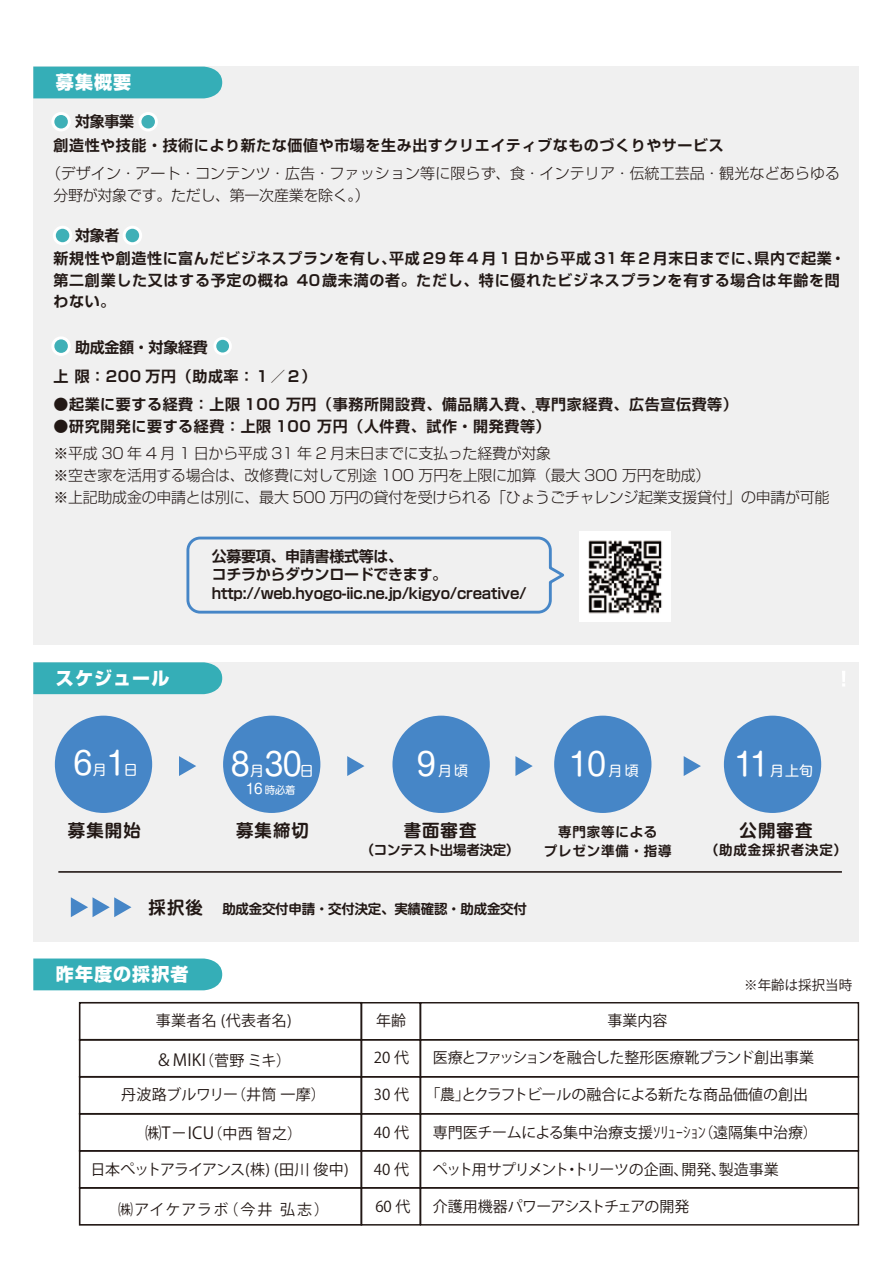
<style>
.page{position:relative;width:893px;height:1263px;background:#fff}
.page>*{position:absolute;margin:0;border:0;box-sizing:border-box;transform-origin:0 0}
.t1{font:31.05px "Shin M Go Pro";color:#fff}
.t2{font:800 18px "Shin Go Pro";letter-spacing:.06em;color:#fff}
.t3{font:700 17.4px "Shin M Go Pro De";letter-spacing:.06em;color:#221815}
.t4{font:16.5px "Koz Go Pr 6 N";color:#221815}
.t5{font:700 15px/21.8px "Shin Go Pro De";letter-spacing:.04em;color:#221815}
.t6{font:300 15px/21.8px "Shin Go Pro";letter-spacing:-.02em;color:#221815}
.t7{font:15px "Koz Go Pr 6 N";color:#221815}
.t8{font:700 15px/18.8px "Shin Go Pro De";letter-spacing:-.02em;color:#221815}
.t9{font:300 15px/21.8px "Shin Go Pro";letter-spacing:.01em;color:#221815}
.t10{font:15px "Koz Go Pr 6 N";letter-spacing:-.05em;color:#221815}
.t11{font:15px "Koz Go Pr 6 N";letter-spacing:-.045em;color:#221815}
.t12{font:15px "Koz Go Pr 6 N";letter-spacing:-.06em;color:#221815}
.t13{font:15px "Koz Go Pr 6 N";letter-spacing:.08em;color:#221815}
.t14{font:15px "Koz Go Pr 6 N";letter-spacing:.02em;color:#221815}
.t15{font:13.95px "Shin M Go Pro";letter-spacing:.13em;color:#fff}
.t16{font:700 13.5px "Shin M Go Pro De";letter-spacing:-.02em;color:#221815}
.t17{font:700 13.5px/18.8px "Shin M Go Pro De";letter-spacing:.06em;color:#221815;text-align:center}
.t18{font:13.5px "Koz Go Pr 6 N";color:#221815}
.t19{font:10.5px "Shin M Go Pro";color:#fff}
.s1{font-size:13.95px}
.s2{font-size:17.4px}
.s3{font-size:16.5px}
.s4{font-size:15px}
</style>
<div class="page">
<div style="left:33px;top:67px;width:825px;height:578px;background:#efefef"></div>
<div style="left:53px;top:226px;width:19px;height:19px;border:6px solid #fff;border-radius:50%"></div>
<div style="left:56px;top:229px;width:13px;height:13px;background:#3fb0b7;border-radius:50%"></div>
<div style="left:51px;top:112px;width:20px;height:19px;border:6px solid #fff;border-radius:50%"></div>
<div style="left:54px;top:115px;width:14px;height:13px;background:#3fb0b7;border-radius:50%"></div>
<div style="left:138px;top:112px;width:20px;height:19px;border:6px solid #fff;border-radius:50%"></div>
<div style="left:141px;top:115px;width:14px;height:13px;background:#3fb0b7;border-radius:50%"></div>
<div style="left:33px;top:67px;width:189px;height:31px;background:#35aeb7"></div>
<div style="left:33px;top:662px;width:825px;height:280px;background:#efefef"></div>
<div style="left:33px;top:662px;width:189px;height:32px;background:#35aeb7"></div>
<svg style="left:842px;top:671px;width:3px;height:15px"></svg>
<div style="left:33px;top:958px;width:189px;height:32px;background:#35aeb7"></div>
<div style="left:79px;top:1002px;width:283px;height:38px;border:2px solid #221815"></div>
<div style="left:420px;top:1002px;width:439px;height:38px;border:1px solid #221815"></div>
<div style="left:361px;top:1002px;width:60px;height:38px;border:2px solid #221815"></div>
<div style="left:79px;top:1039px;width:283px;height:38px;border:2px solid #221815"></div>
<div style="left:420px;top:1039px;width:439px;height:38px;border:1px solid #221815"></div>
<div style="left:361px;top:1039px;width:60px;height:38px;border:2px solid #221815"></div>
<div style="left:79px;top:1076px;width:283px;height:38px;border:2px solid #221815"></div>
<div style="left:420px;top:1076px;width:439px;height:38px;border:1px solid #221815"></div>
<div style="left:361px;top:1076px;width:60px;height:38px;border:2px solid #221815"></div>
<div style="left:79px;top:1113px;width:283px;height:38px;border:2px solid #221815"></div>
<div style="left:420px;top:1113px;width:439px;height:38px;border:1px solid #221815"></div>
<div style="left:361px;top:1113px;width:60px;height:38px;border:2px solid #221815"></div>
<div style="left:79px;top:1150px;width:283px;height:38px;border:2px solid #221815"></div>
<div style="left:420px;top:1150px;width:439px;height:38px;border:1px solid #221815"></div>
<div style="left:361px;top:1150px;width:60px;height:38px;border:2px solid #221815"></div>
<div style="left:79px;top:1187px;width:283px;height:38px;border:2px solid #221815"></div>
<div style="left:420px;top:1187px;width:439px;height:38px;border:1px solid #221815"></div>
<div style="left:361px;top:1187px;width:60px;height:38px;border:2px solid #221815"></div>
<div style="left:55px;top:716px;width:97px;height:97px;background:#4686c7;border-radius:50%"></div>
<svg style="left:179px;top:756px;width:17px;height:20px"></svg>
<svg style="left:71px;top:897px;width:60px;height:20px"></svg>
<svg style="left:347px;top:756px;width:17px;height:20px"></svg>
<div style="left:392px;top:716px;width:98px;height:97px;background:#4686c7;border-radius:50%"></div>
<div style="left:724px;top:716px;width:97px;height:97px;background:#4686c7;border-radius:50%"></div>
<svg style="left:515px;top:756px;width:18px;height:20px"></svg>
<div style="left:554px;top:716px;width:97px;height:97px;background:#4686c7;border-radius:50%"></div>
<svg style="left:684px;top:756px;width:17px;height:20px"></svg>
<div style="left:223px;top:716px;width:97px;height:97px;background:#4686c7;border-radius:50%"></div>
<div style="left:51px;top:336px;width:20px;height:20px;border:6px solid #fff;border-radius:50%"></div>
<div style="left:54px;top:339px;width:14px;height:14px;background:#3fb0b7;border-radius:50%"></div>
<div style="left:213px;top:337px;width:19px;height:18px;border:6px solid #fff;border-radius:50%"></div>
<div style="left:216px;top:340px;width:13px;height:12px;background:#3fb0b7;border-radius:50%"></div>
<div style="left:123px;top:226px;width:19px;height:19px;border:6px solid #fff;border-radius:50%"></div>
<div style="left:126px;top:229px;width:13px;height:13px;background:#3fb0b7;border-radius:50%"></div>
<hr style="left:58px;top:871px;width:784px;height:2px;background:#221815">
<img style="left:580px;top:531px;width:91px;height:91px">
<svg style="left:186px;top:536px;width:379px;height:78px"></svg>
<p class="t2" style="left:56px;top:68px;width:77px">募集概要</p>
<p class="t5" style="left:75px;top:109px;width:61px">対象事業</p>
<p class="t5" style="left:54px;top:133px;width:672px">創造性や技能・技術により新たな価値や市場を生み出すクリエイティブなものづくりやサービス</p>
<p class="t9" style="left:54px;top:161px;width:788px;text-indent:-8px">（デザイン・アート・コンテンツ・広告・ファッション等に限らず、食・インテリア・伝統工芸品・観光などあらゆる分野が対象です。ただし、第一次産業を除く。）</p>
<p class="t5" style="left:75px;top:223px;width:46px">対象者</p>
<p class="t5" style="left:54px;top:245px;width:794px">新規性や創造性に富んだビジネスプランを有し、平成 29 年 4 月 1 日から平成 31 年 2 月末日までに、県内で起業・第二創業した又はする予定の概ね 40歳未満の者。ただし、特に優れたビジネスプランを有する場合は年齢を問わない。</p>
<p class="t8" style="left:75px;top:336px;width:134px">助成金額・対象経費</p>
<p class="t5" style="left:54px;top:364px;width:265px">上 限：200 万円（助成率：１／２）</p>
<p class="t5" style="left:54px;top:391px;width:686px">●起業に要する経費：上限 100 万円（事務所開設費、備品購入費、専門家経費、広告宣伝費等）</p>
<p class="t5" style="left:54px;top:413px;width:499px">●研究開発に要する経費：上限 100 万円（人件費、試作・開発費等）</p>
<p class="t6" style="left:54px;top:441px;width:778px">※平成 30 年 4 月 1 日から平成 31 年 2 月末日までに支払った経費が対象<br>※空き家を活用する場合は、改修費に対して別途 100 万円を上限に加算（最大 300 万円を助成）<br>※上記助成金の申請とは別に、最大 500 万円の貸付を受けられる「ひょうごチャレンジ起業支援貸付」の申請が可能</p>
<p class="t8" style="left:212px;top:545px;width:316px">公募要項、申請書様式等は、<br>コチラからダウンロードできます。http://web.hyogo-iic.ne.jp/kigyo/creative/</p>
<p class="t2" style="left:56px;top:664px;width:115px">スケジュール</p>
<h1 class="t1" style="left:74px;top:738px;width:21px">6</h1>
<h1 class="t1" style="left:107px;top:738px;width:21px">1</h1>
<p class="t15" style="left:93px;top:759px;width:15px">月</p>
<p class="t15" style="left:124px;top:759px;width:15px">日</p>
<h1 class="t1" style="left:231px;top:739px;width:21px">8</h1>
<h1 class="t1" style="left:264px;top:739px;width:39px">30</h1>
<p class="t15" style="left:250px;top:759px;width:15px">月</p>
<p class="t15" style="left:300px;top:759px;width:15px">日</p>
<h1 class="t1" style="left:417px;top:739px;width:21px">9</h1>
<p class="t15" style="left:438px;top:759px;width:32px">月頃</p>
<h1 class="t1" style="left:569px;top:739px;width:38px">10</h1>
<p class="t15" style="left:608px;top:759px;width:32px">月頃</p>
<h1 class="t1" style="left:735px;top:739px;width:36px">11</h1>
<p class="t15" style="left:770px;top:759px;width:45px">月上旬</p>
<p class="t19" style="left:246px;top:781px;width:51px"><span class="s1">16</span> 時必着</p>
<p class="t3" style="left:68px;top:816px;width:74px">募集開始</p>
<p class="t3" style="left:236px;top:816px;width:74px">募集締切</p>
<p class="t3" style="left:404px;top:816px;width:74px">書面審査</p>
<p class="t16" style="left:361px;top:839px;width:161px">（コンテスト出場者決定）</p>
<p class="t17" style="left:544px;top:821px;width:129px">専門家等による<br>プレゼン準備・指導</p>
<p class="t3" style="left:740px;top:816px;width:74px">公開審査</p>
<p class="t17" style="left:705px;top:839px;width:144px">（助成金採択者決定）</p>
<p class="t16" style="left:149px;top:898px;width:380px"><span class="s2">採択後　</span>助成金交付申請・交付決定、実績確認・助成金交付</p>
<p class="t2" style="left:56px;top:960px;width:134px">昨年度の採択者</p>
<p class="t18" style="left:744px;top:978px;width:109px">※年齢は採択当時</p>
<p class="t14" style="left:156px;top:1012px;width:137px">事業者名 (代表者名)</p>
<p class="t7" style="left:376px;top:1012px;width:32px">年齢</p>
<p class="t7" style="left:607px;top:1012px;width:61px">事業内容</p>
<p class="t7" style="left:374px;top:1049px;width:37px">20 代</p>
<p class="t11" style="left:433px;top:1049px;width:383px">医療とファッションを融合した整形医療靴ブランド創出事業</p>
<p class="t7" style="left:121px;top:1086px;width:206px">丹波路ブルワリー（井筒 一摩）</p>
<p class="t7" style="left:156px;top:1052px;width:137px"><span class="s3">＆MIKI</span>（菅野 ミキ）</p>
<p class="t7" style="left:374px;top:1086px;width:436px">30 代 「農」とクラフトビールの融合による新たな商品価値の創出</p>
<p class="t4" style="left:145px;top:1123px;width:159px">㈱T－ICU<span class="s4">（中西 智之）</span></p>
<p class="t12" style="left:90px;top:1161px;width:260px">日本ぺットアライアンス(株) (田川 俊中)</p>
<p class="t13" style="left:118px;top:1200px;width:212px">㈱アイケアラボ（今井弘志）</p>
<p class="t7" style="left:374px;top:1123px;width:37px">40 代</p>
<p class="t7" style="left:433px;top:1123px;width:387px">専門医チームによる集中治療支援ｿﾘｭｰｼｮﾝ（遠隔集中治療）</p>
<p class="t7" style="left:374px;top:1160px;width:37px">40 代</p>
<p class="t10" style="left:433px;top:1160px;width:348px">ペット用サプリメント・トリーツの企画、開発、製造事業</p>
<p class="t7" style="left:375px;top:1197px;width:37px">60 代</p>
<p class="t10" style="left:433px;top:1197px;width:258px">介護用機器パワーアシストチェアの開発</p>
</div>
